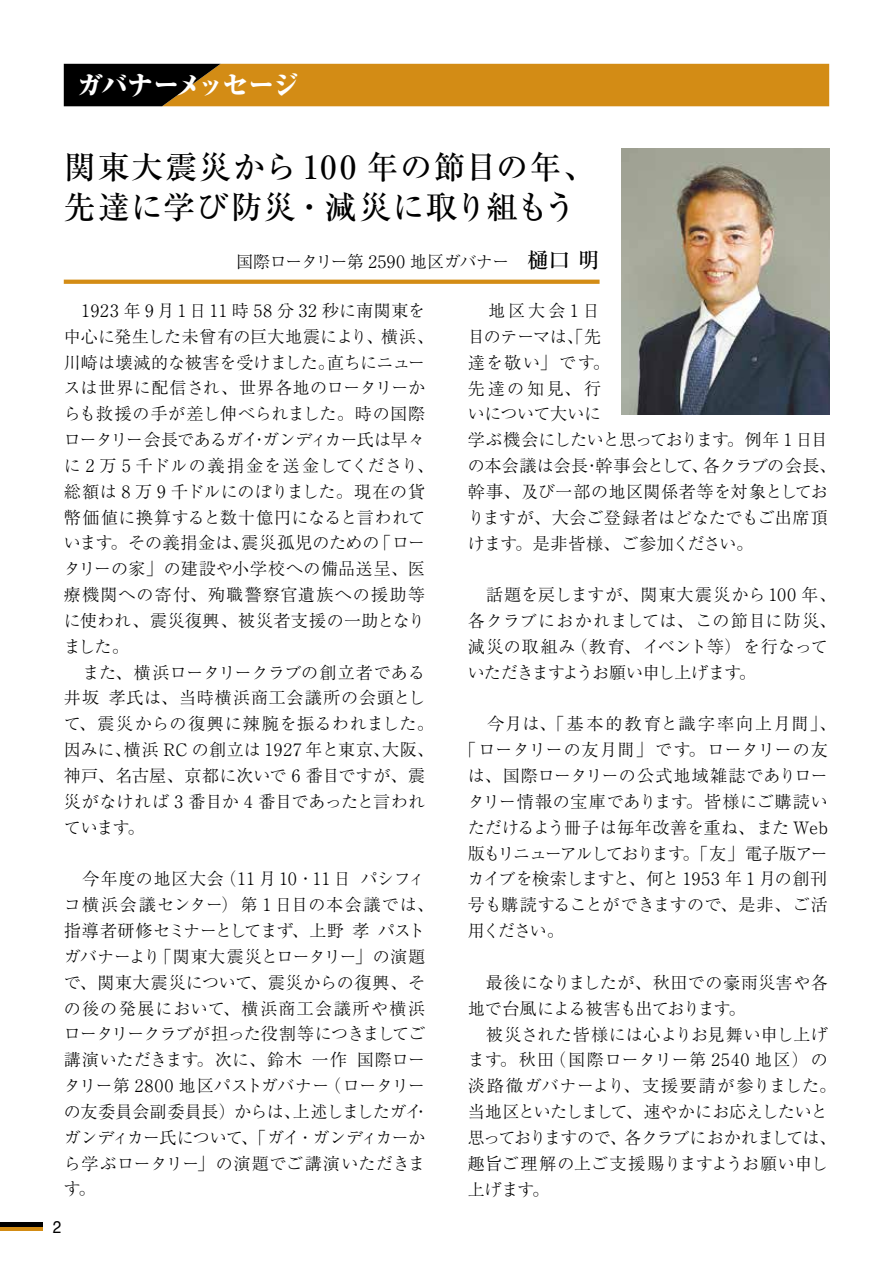
<style>
.page{position:relative;width:893px;height:1263px;background:#fff}
.page>*{position:absolute;margin:0;border:0;box-sizing:border-box;transform-origin:0 0}
.t1{font:500 31.95px/40.3px "Ryumin Pro";letter-spacing:.045em;color:#000}
.t2{font:800 expanded 26.55px "Ryumin Pro";letter-spacing:-.07em;color:#fff}
.t3{font:300 16.95px/25.8px "Ryumin Pro";letter-spacing:.01em;color:#000}
.t4{font:300 16.95px "Ryumin Pro";letter-spacing:-.035em;color:#000}
.t5{font:300 16.95px "Ryumin Pro";letter-spacing:-.08em;color:#000}
.t6{font:300 16.95px "Ryumin Pro";letter-spacing:.12em;color:#000}
.t7{font:300 16.95px "Ryumin Pro";letter-spacing:.04em;color:#000}
.t8{font:16.95px "Helvetica";color:#000;scale:.9 1}
.s1{font-weight:500;font-size:21.3px}
</style>
<div class="page">
<hr style="left:0;top:1227px;width:43px;height:4px;background:#d38c15">
<div style="left:0;top:1222px;width:43px;height:5px;background:#000"></div>
<img style="left:622px;top:149px;width:207px;height:266px">
<svg style="left:64px;top:280px;width:536px;height:4px;fill:#d38c15"></svg>
<svg style="left:64px;top:64px;width:765px;height:42px"></svg>
<h2 class="t2" style="left:77px;top:64px;width:224px">ガバナーメッセージ</h2>
<h1 class="t1" style="left:64px;top:145px;width:534px">関東大震災から 100 年の節目の年、先達に学び防災・減災に取り組もう</h1>
<p class="t4" style="left:236px;top:248px;width:365px">国際ロータリー第 2590 地区ガバナー　<span class="s1">樋口 明</span></p>
<p class="t3" style="left:64px;top:296px;width:371px">　1923 年 9 月1 日 11 時 58 分 32 秒に南関東を中心に発生した未曾有の巨大地震により、横浜、川崎は壊滅的な被害を受けました。直ちにニュースは世界に配信され、世界各地のロータリーからも救援の手が差し伸べられました。時の国際ロータリー会長であるガイ・ガンディカー氏は早々に 2 万 5 千ドルの義捐金を送金してくださり、総額は 8 万 9 千ドルにのぼりました。現在の貨幣価値に換算すると数十億円になると言われています。その義捐金は、震災孤児のための「ロータリーの家」の建設や小学校への備品送呈、医療機関への寄付、殉職警察官遺族への援助等に使われ、震災復興、被災者支援の一助となりました。<br>　また、横浜ロータリークラブの創立者である井坂 孝氏は、当時横浜商工会議所の会頭として、震災からの復興に辣腕を振るわれました。因みに、横浜 RC の創立は 1927 年と東京、大阪、神戸、名古屋、京都に次いで 6 番目ですが、震災がなければ 3 番目か 4 番目であったと言われています。</p>
<p class="t3" style="left:64px;top:865px;width:371px">　今年度の地区大会（11 月 10・11 日 パシフィコ横浜会議センター）第 1 日目の本会議では、指導者研修セミナーとしてまず、上野 孝 パストガバナーより「関東大震災とロータリー」の演題で、関東大震災について、震災からの復興、その後の発展において、横浜商工会議所や横浜ロータリークラブが担った役割等につきましてご講演いただきます。次に、鈴木 一作 国際ロータリー第 2800 地区パストガバナー（ロータリーの友委員会副委員長）からは、上述しましたガイ・ガンディカー氏について、「ガイ・ガンディカーから学ぶロータリー」の演題でご講演いただきます。</p>
<p class="t8" style="left:53px;top:1214px;width:11px">2</p>
<p class="t3" style="left:468px;top:296px;width:370px">　地区大会1日<br>目のテーマは、「先<br>達を敬い」です。<br>先達の知見、行<br>いについて大いに<br>学ぶ機会にしたいと思っております。例年 1 日目の本会議は会長・幹事会として、各クラブの会長、幹事、及び一部の地区関係者等を対象としておりますが、大会ご登録者はどなたでもご出席頂けます。是非皆様、ご参加ください。</p>
<p class="t3" style="left:468px;top:581px;width:370px">　話題を戻しますが、関東大震災から 100 年、各クラブにおかれましては、この節目に防災、減災の取組み（教育、イベント等）を行なっていただきますようお願い申し上げます。</p>
<p class="t6" style="left:468px;top:711px;width:370px">　今月は、「基本的教育と識字率向上月間」、</p>
<p class="t3" style="left:459px;top:736px;width:370px">「ロータリーの友月間」です。ロータリーの友</p>
<p class="t3" style="left:468px;top:761px;width:361px">は、国際ロータリーの公式地域雑誌でありロー</p>
<p class="t7" style="left:468px;top:788px;width:361px">タリー情報の宝庫であります。皆様にご購読い</p>
<p class="t3" style="left:468px;top:813px;width:362px">ただけるよう冊子は毎年改善を重ね、また Web</p>
<p class="t5" style="left:468px;top:840px;width:362px">版もリニューアルしております。「友」電子版アー</p>
<p class="t4" style="left:468px;top:866px;width:361px">カイブを検索しますと、何と 1953 年 1 月の創刊</p>
<p class="t3" style="left:468px;top:891px;width:362px">号も購読することができますので、是非、ご活</p>
<p class="t3" style="left:468px;top:916px;width:98px">用ください。</p>
<p class="t3" style="left:468px;top:968px;width:370px">　最後になりましたが、秋田での豪雨災害や各地で台風による被害も出ております。<br>　被災された皆様には心よりお見舞い申し上げます。秋田（国際ロータリー第 2540 地区）の淡路徹ガバナーより、支援要請が参りました。当地区といたしまして、速やかにお応えしたいと思っておりますので、各クラブにおかれましては、趣旨ご理解の上ご支援賜りますようお願い申し上げます。</p>
</div>
